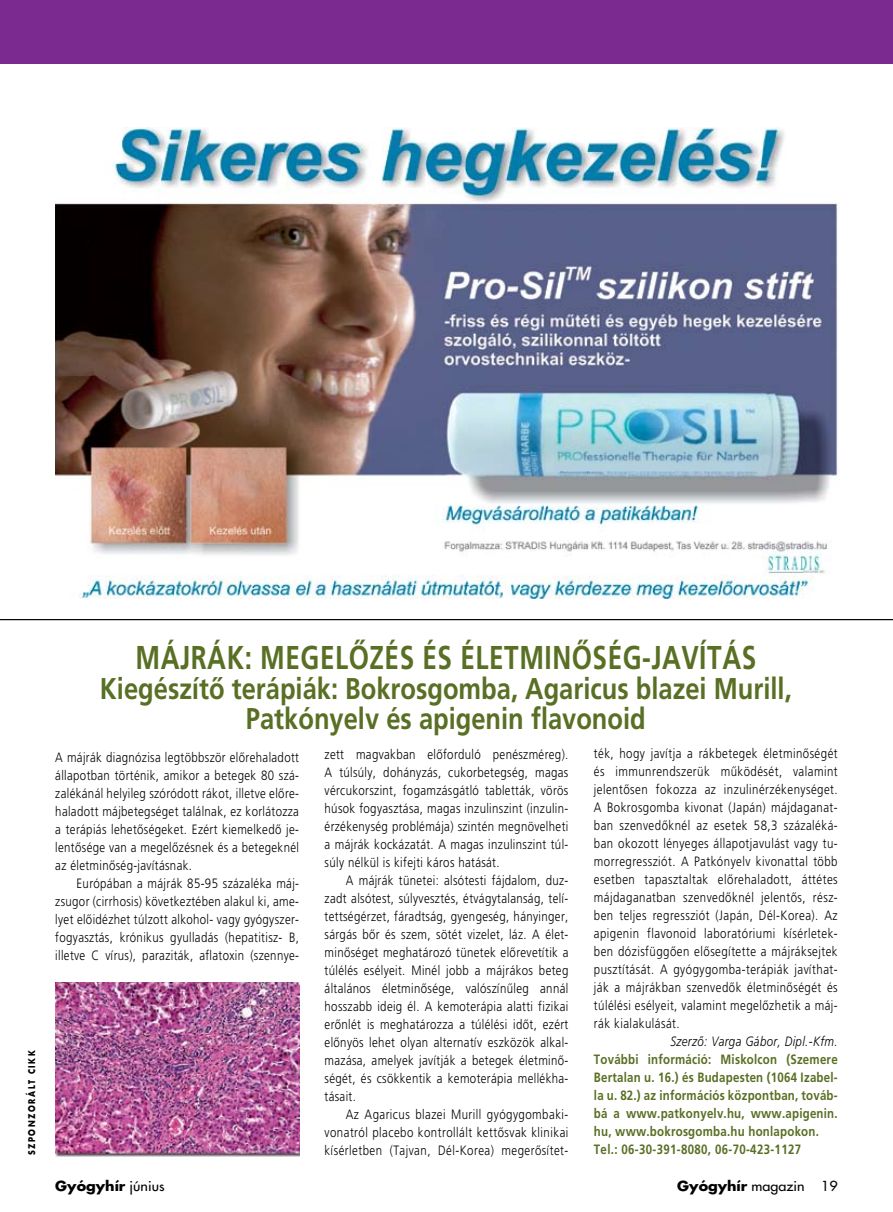
<style>
.page{position:relative;width:893px;height:1212px;background:#fff}
.page>*{position:absolute;margin:0;border:0;box-sizing:border-box;transform-origin:0 0}
.t1{font:700 33px "Frutiger Alt";letter-spacing:.02em;color:#596f24;scale:.79 1}
.t2{font:700 30px/30px "Frutiger Alt";color:#596f24;text-align:center;scale:.85 1}
.t3{font:300 13.5px/18px "Frutiger Alt";letter-spacing:.03em;color:#000;text-align:justify;scale:.85 1}
.t4{font:700 13.5px/18px "Frutiger Alt";letter-spacing:.02em;color:#596f24;scale:.85 1}
.t5{font:italic 300 13.5px "Frutiger Alt";letter-spacing:.03em;color:#000;scale:.85 1}
.t6{font:300 13.5px "Futura Hungary";color:#000;scale:1.06 1}
.t7{font:700 13.5px "Futura Hungary";color:#000;scale:1.06 1}
.t8{font:700 9px "Futura Hungary";letter-spacing:.2em;color:#000;scale:.85 1}
.s1{font-weight:300}
.s2{font-weight:700}
</style>
<div class="page">
<div style="left:0;top:0;width:893px;height:64px;background:#7b2a90"></div>
<hr style="left:0;top:619px;width:893px;height:1px;background:#000">
<img style="left:55px;top:128px;width:783px;height:470px">
<img style="left:55px;top:982px;width:244px;height:175px">
<p class="t8" style="left:26px;top:1155px;width:125px;rotate:-90deg">szpon zorÁlt cikk</p>
<h1 class="t1" style="left:135px;top:638px;width:54px">MÁJRÁK</h1>
<h1 class="t1" style="left:245px;top:638px;width:649px">: MEGELÔZÉS ÉS ÉLETMINÔSÉG-JAVÍTÁS</h1>
<h2 class="t2" style="left:100px;top:673px;width:815px">Kiegészítô terápiák: Bokrosgomba, Agaricus blazei Murill,<br>Patkónyelv és apigenin flavonoid</h2>
<p class="t3" style="left:325px;top:745px;width:288px">zett magvakban elôforduló penészméreg).<br>A túlsúly, dohányzás, cukorbetegség, magas vércukorszint, fogamzásgátló tabletták, vörös húsok fogyasztása, magas inzulinszint (inzulin&shy;érzékenység problémája) szintén megnövelheti a májrák kockázatát. A magas inzulinszint túl&shy;súly nélkül is kifejti káros hatását.</p>
<p class="t3" style="left:325px;top:871px;width:288px;text-indent:21px">A májrák tünetei: alsótesti fájdalom, duz&shy;zadt alsótest, súlyvesztés, étvágytalanság, telí&shy;tettségérzet, fáradtság, gyengeség, hányinger, sárgás bôr és szem, sötét vizelet, láz. A élet&shy;minôséget meghatározó tünetek elôrevetítik a túlélés esélyeit. Minél jobb a májrákos beteg általános életminôsége, valószínûleg annál hosszabb ideig él. A kemoterápia alatti fizikai erônlét is meghatározza a túlélési idôt, ezért elônyös lehet olyan alternatív eszközök alkal&shy;mazása, amelyek javítják a betegek életminô&shy;ségét, és csökkentik a kemoterápia mellékha&shy;tásait.</p>
<p class="t3" style="left:325px;top:1105px;width:288px;text-align:right">Az Agaricus blazei Murill gyógygombaki&shy;vonatról placebo kontrollált kettôsvak klinikai</p>
<p class="t3" style="left:594px;top:744px;width:288px">ték, hogy javítja a rákbetegek életminôségét és immunrendszerük mûködését, valamint jelentôsen fokozza az inzulinérzékenységet.<br>A Bokrosgomba kivonat (Japán) májdaganat&shy;ban szenvedôknél az esetek 58,3 százaléká&shy;ban okozott lényeges állapotjavulást vagy tu&shy;morregressziót. A Patkónyelv kivonattal több esetben tapasztaltak elôrehaladott, áttétes májdaganatban szenvedôknél jelentôs, rész&shy;ben teljes regressziót (Japán, Dél-Korea). Az apigenin flavonoid laboratóriumi kísérletek&shy;ben dózisfüggôen elôsegítette a májráksejtek pusztítását. A gyógygomba-terápiák javíthat&shy;ják a májrákban szenvedôk életminôségét és túlélési esélyeit, valamint megelôzhetik a máj&shy;rák kialakulását.</p>
<p class="t5" style="left:670px;top:1033px;width:198px">Szerzô: Varga Gábor, Dipl.-Kfm.</p>
<p class="t4" style="left:594px;top:1050px;width:288px">További információ: Miskolcon (Szemere Bertalan u. 16.) és Budapesten (1064 Izabel&shy;la u. 82.) az információs központban, továb&shy;bá a www.patkonyelv.hu, www.apigenin. hu, www.bokrosgomba.hu honlapokon.<br>Tel.: 06-30-391-8080, 06-70-423-1127</p>
<p class="t3" style="left:55px;top:748px;width:288px">A májrák diagnózisa legtöbbször elôrehaladott állapotban történik, amikor a betegek 80 szá&shy;zalékánál helyileg szóródott rákot, illetve elôre&shy;haladott májbetegséget találnak, ez korlátozza a terápiás lehetôségeket. Ezért kiemelkedô je&shy;lentôsége van a megelôzésnek és a betegeknél az életminôség-javításnak.</p>
<p class="t3" style="left:55px;top:874px;width:288px;text-indent:21px">Európában a májrák 85-95 százaléka máj&shy;zsugor (cirrhosis) következtében alakul ki, ame&shy;lyet elôidézhet túlzott alkohol- vagy gyógyszer&shy;fogyasztás, krónikus gyulladás (hepatitisz- B, illetve C vírus), paraziták, aflatoxin (szennye-</p>
<p class="t3" style="left:325px;top:1141px;width:288px">kísérletben (Tajvan, Dél-Korea) megerôsítet-</p>
<p class="t7" style="left:55px;top:1176px;width:105px">Gyógyhír <span class="s1">június</span></p>
<p class="t6" style="left:677px;top:1177px;width:153px"><span class="s2">Gyógyhír</span> magazin 19</p>
</div>
